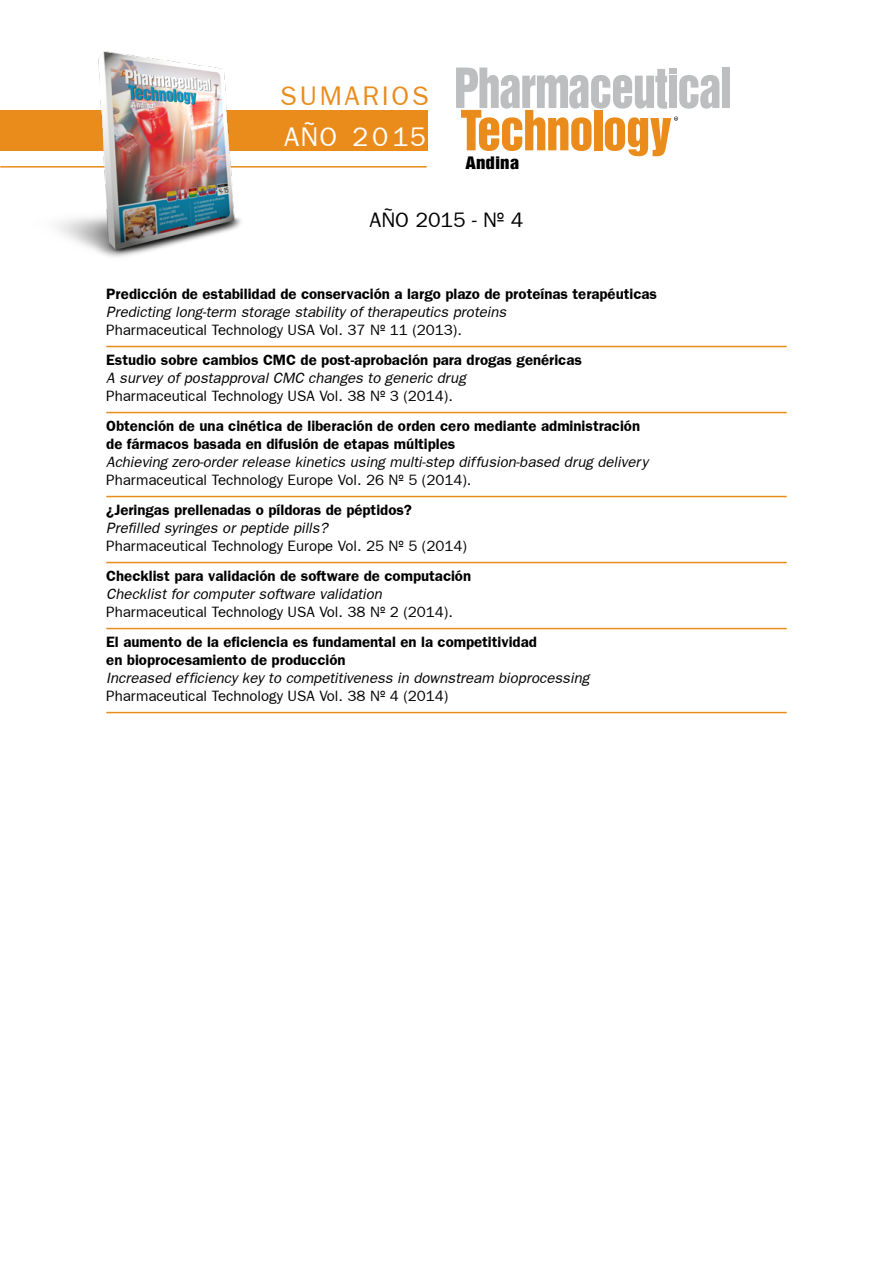
<style>
.page{position:relative;width:893px;height:1263px;background:#fff}
.page>*{position:absolute;margin:0;border:0;box-sizing:border-box;transform-origin:0 0}
.t1{font:27px "Frankfurt Gothic Plain";letter-spacing:.1em;color:#ea8c1c}
.t2{font:27px "Frankfurt Gothic Plain";letter-spacing:.095em;color:#fff}
.t3{font:21px "Frankfurt Gothic Plain";color:#000}
.t4{font:15.75px "Switzerland Inserat Plain";color:#000;scale:1.2 1}
.t5{font:700 15px/18px "Frankfurt Gothic";color:#000}
.t6{font:italic 15px "Frankfurt Gothic";color:#000}
.t7{font:15px "Frankfurt Gothic Plain";color:#000}
</style>
<div class="page">
<div style="left:0;top:110px;width:427px;height:41px;background:#ea8c1c"></div>
<hr style="left:0;top:166px;width:427px;height:2px;background:#ea8c1c">
<div style="left:722px;top:68px;width:8px;height:40px;background:#bcbec0"></div>
<svg style="left:456px;top:68px;width:263px;height:88px"></svg>
<img style="left:27px;top:51px;width:229px;height:206px">
<hr style="left:106px;top:346px;width:681px;height:1px;background:#ea8c1c">
<hr style="left:106px;top:412px;width:681px;height:1px;background:#ea8c1c">
<hr style="left:106px;top:496px;width:681px;height:1px;background:#ea8c1c">
<hr style="left:106px;top:562px;width:681px;height:1px;background:#ea8c1c">
<hr style="left:106px;top:628px;width:681px;height:1px;background:#ea8c1c">
<hr style="left:106px;top:712px;width:681px;height:1px;background:#ea8c1c">
<h1 class="t1" style="left:280px;top:80px;width:148px">Sumarios</h1>
<h1 class="t2" style="left:284px;top:122px;width:143px">AÑO 2015</h1>
<p class="t4" style="left:466px;top:153px;width:46px">Andina</p>
<h2 class="t3" style="left:370px;top:208px;width:155px">AÑO 2015 - Nº 4</h2>
<p class="t5" style="left:106px;top:285px;width:552px">Predicción de estabilidad de conservación a largo plazo de proteínas terapéuticas</p>
<p class="t6" style="left:106px;top:303px;width:402px">Predicting long-term storage stability of therapeutics proteins</p>
<p class="t7" style="left:106px;top:322px;width:357px">Pharmaceutical Technology USA Vol. 37 Nº 11 (2013).</p>
<p class="t5" style="left:106px;top:351px;width:477px">Estudio sobre cambios cmc de post-aprobación para drogas genéricas</p>
<p class="t6" style="left:106px;top:369px;width:361px">A survey of postapproval CMC changes to generic drug</p>
<p class="t7" style="left:106px;top:388px;width:348px">Pharmaceutical Technology USA Vol. 38 Nº 3 (2014).</p>
<p class="t5" style="left:106px;top:417px;width:535px">Obtención de una cinética de liberación de orden cero mediante administración de fármacos basada en difusión de etapas múltiples</p>
<p class="t6" style="left:106px;top:453px;width:543px">Achieving zero-order release kinetics using multi-step diffusion-based drug delivery</p>
<p class="t7" style="left:106px;top:472px;width:367px">Pharmaceutical Technology Europe Vol. 26 Nº 5 (2014).</p>
<p class="t5" style="left:106px;top:501px;width:307px">¿Jeringas prellenadas o píldoras de péptidos?</p>
<p class="t6" style="left:106px;top:519px;width:223px">Prefilled syringes or peptide pills?</p>
<p class="t7" style="left:106px;top:538px;width:362px">Pharmaceutical Technology Europe Vol. 25 Nº 5 (2014)</p>
<p class="t5" style="left:106px;top:567px;width:366px">Checklist para validación de software de computación</p>
<p class="t6" style="left:106px;top:585px;width:277px">Checklist for computer software validation</p>
<p class="t7" style="left:106px;top:604px;width:348px">Pharmaceutical Technology USA Vol. 38 Nº 2 (2014).</p>
<p class="t5" style="left:106px;top:633px;width:432px">El aumento de la eficiencia es fundamental en la competitividad en bioprocesamiento de producción</p>
<p class="t6" style="left:106px;top:669px;width:484px">Increased efficiency key to competitiveness in downstream bioprocessing</p>
<p class="t7" style="left:106px;top:688px;width:344px">Pharmaceutical Technology USA Vol. 38 Nº 4 (2014)</p>
</div>
